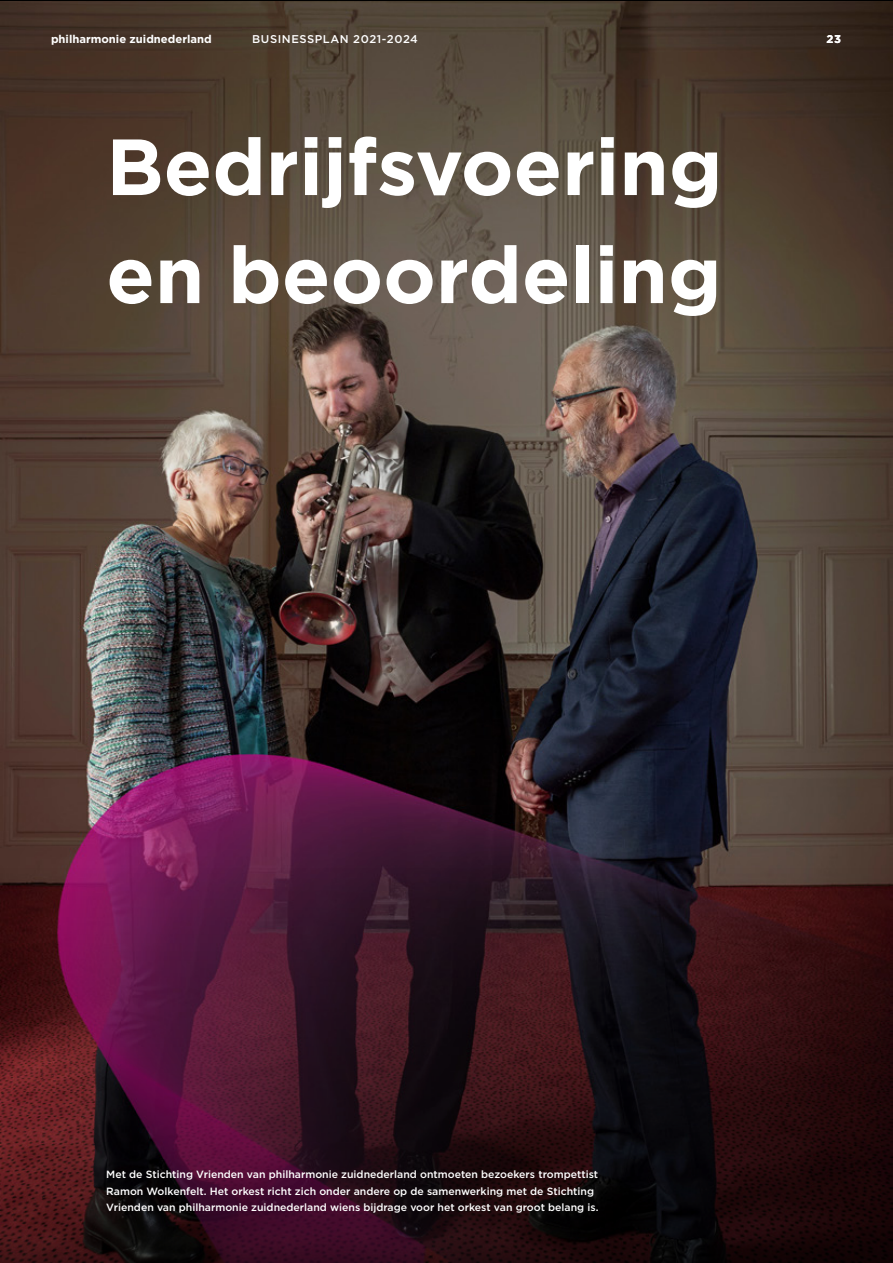
<style>
.page{position:relative;width:893px;height:1263px;background:#fff}
.page>*{position:absolute;margin:0;border:0;box-sizing:border-box;transform-origin:0 0}
.t1{font:700 79.35px/108px "Gotham";color:#fff}
.t2{font:700 11.25px "Gotham";color:#fff}
.t3{font:500 11.25px "Gotham";letter-spacing:.05em;color:#fff}
.t4{font:500 10.5px/16.5px "Gotham";color:#fff}
</style>
<div class="page">
<img style="left:0;top:1px;width:893px;height:865px">
<svg style="left:0;top:866px;width:893px;height:397px;background:#33101d"></svg>
<p class="t2" style="left:51px;top:31px;width:162px">philharmonie zuidnederland</p>
<p class="t3" style="left:252px;top:31px;width:167px">BUSINESSPLAN 2021-2024</p>
<p class="t2" style="left:826px;top:31px;width:16px">23</p>
<h1 class="t1" style="left:106px;top:112px;width:618px">Bedrijfsvoering en beoordeling</h1>
<p class="t4" style="left:106px;top:1166px;width:494px">Met de Stichting Vrienden van philharmonie zuidnederland ontmoeten bezoekers trompettist<br>Ramon Wolkenfelt. Het orkest richt zich onder andere op de samenwerking met de Stichting<br>Vrienden van philharmonie zuidnederland wiens bijdrage voor het orkest van groot belang is.</p>
</div>
